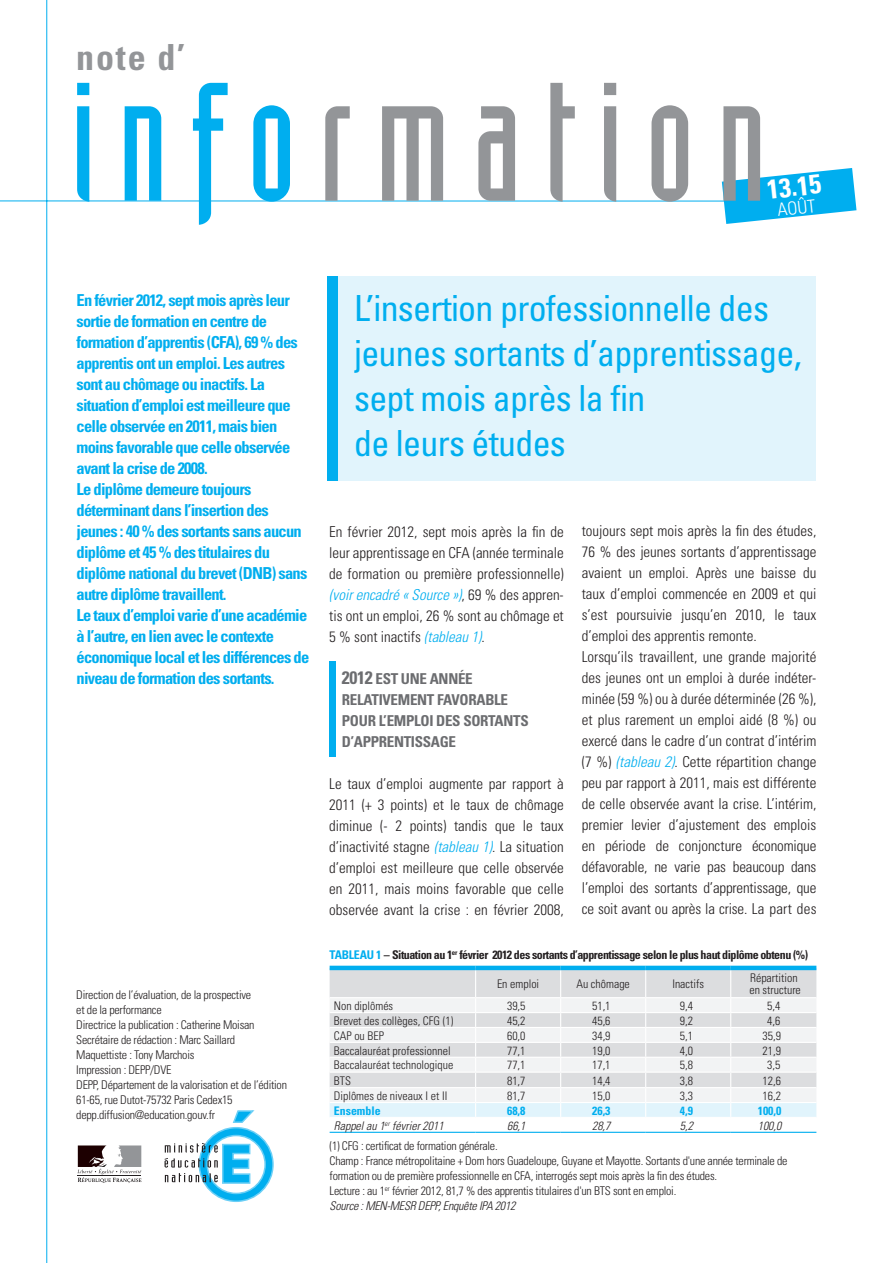
<style>
.page{position:relative;width:893px;height:1263px;background:#fff}
.page>*{position:absolute;margin:0;border:0;box-sizing:border-box;transform-origin:0 0}
.t1{font:165px "Industria Solid";letter-spacing:.14em;color:#939598}
.t2{font:condensed 36px/45px "Univers";letter-spacing:-.02em;color:#00aeef}
.t3{font:700 condensed 36px "Univers";color:#939598}
.t4{font:700 condensed 27px "Univers";color:#fff}
.t5{font:300 condensed 18px "Univers";color:#fff}
.t6{font:700 condensed 16.5px/21px "Univers";letter-spacing:-.045em;color:#00aeef}
.t7{font:300 condensed 15px/21px "Univers";color:#231f20;text-align:justify}
.t8{font:700 condensed 15px/21px "Univers LT Std";letter-spacing:-.02em;color:#6c6d70}
.t9{font:300 condensed 12px/15px "Univers";letter-spacing:-.02em;color:#231f20}
.t10{font:700 condensed 12px "Univers";letter-spacing:-.04em;color:#231f20}
.t11{font:300 condensed 11.85px/12px "Univers";color:#231f20}
.t12{font:italic 300 condensed 11.85px "Univers";color:#231f20}
.t13{font:700 condensed 11.85px "Univers";color:#00aeef}
.s1{color:#00aeef}
.s2{font-style:italic;color:#00aeef}
.s3{font-size:18px}
.s4{font-style:italic}
</style>
<div class="page">
<hr style="left:46px;top:0;width:1px;height:1263px;background:#00aeef">
<hr style="left:0;top:201px;width:789px;height:1px;background:#00aeef">
<svg style="left:722px;top:168px;width:134px;height:56px"></svg>
<div style="left:332px;top:276px;width:484px;height:204px;background:#e1f4fc"></div>
<div style="left:327px;top:276px;width:10px;height:204px;background:#00aeef"></div>
<svg style="left:165px;top:1110px;width:109px;height:92px"></svg>
<svg style="left:77px;top:1145px;width:65px;height:38px"></svg>
<hr style="left:78px;top:1175px;width:63px;height:1px;background:#231f20">
<div style="left:329px;top:662px;width:7px;height:95px;background:#00aeef"></div>
<hr style="left:330px;top:966px;width:146px;height:4px;background:#00aeef">
<hr style="left:476px;top:966px;width:85px;height:4px;background:#00aeef">
<hr style="left:561px;top:966px;width:85px;height:4px;background:#00aeef">
<hr style="left:646px;top:966px;width:85px;height:4px;background:#00aeef">
<hr style="left:731px;top:966px;width:85px;height:4px;background:#00aeef">
<hr style="left:330px;top:1132px;width:146px;height:1px;background:#00aeef">
<hr style="left:476px;top:1132px;width:85px;height:1px;background:#00aeef">
<hr style="left:561px;top:1132px;width:85px;height:1px;background:#00aeef">
<hr style="left:646px;top:1132px;width:85px;height:1px;background:#00aeef">
<hr style="left:731px;top:1132px;width:85px;height:1px;background:#00aeef">
<svg style="left:330px;top:970px;width:486px;height:162px"></svg>
<hr style="left:330px;top:1057px;width:146px;height:1px;background:#fff">
<hr style="left:476px;top:1057px;width:85px;height:1px;background:#fff">
<hr style="left:561px;top:1057px;width:85px;height:1px;background:#fff">
<hr style="left:646px;top:1057px;width:85px;height:1px;background:#fff">
<hr style="left:731px;top:1057px;width:85px;height:1px;background:#fff">
<h2 class="t3" style="left:76px;top:35px;width:110px">note d’</h2>
<h1 class="t1" style="left:71px;top:52px;width:697px"><span class="s1">info</span>rmation</h1>
<h3 class="t4" style="left:765px;top:173px;width:55px;rotate:-6deg">13.15</h3>
<p class="t5" style="left:776px;top:199px;width:40px;rotate:-6deg">AOÛT</p>
<p class="t6" style="left:77px;top:290px;width:234px">En février 2012, sept mois après leur sortie de formation en centre de formation d’apprentis (CFA), 69 % des apprentis ont un emploi. Les autres sont au chômage ou inactifs. La situation d’emploi est meilleure que celle observée en 2011, mais bien moins favorable que celle observée avant la crise de 2008.<br>Le diplôme demeure toujours déterminant dans l’insertion des jeunes : 40 % des sortants sans aucun diplôme et 45 % des titulaires du diplôme national du brevet (DNB) sans autre diplôme travaillent.<br>Le taux d’emploi varie d’une académie à l’autre, en lien avec le contexte économique local et les différences de niveau de formation des sortants.</p>
<p class="t9" style="left:76px;top:987px;width:212px">Direction de l’évaluation, de la prospective<br>et de la performance<br>Directrice la publication : Catherine Moisan Secrétaire de rédaction : Marc Saillard Maquettiste : Tony Marchois<br>Impression : DEPP/DVE<br>DEPP, Département de la valorisation et de l’édition 61-65, rue Dutot-75732 Paris Cedex15 depp.diffusion@education.gouv.fr</p>
<h2 class="t2" style="left:354px;top:285px;width:449px">L’insertion professionnelle des jeunes sortants d’apprentissage, sept mois après la fin<br>de leurs études</h2>
<p class="t7" style="left:329px;top:521px;width:236px">En février 2012, sept mois après la fin de leur apprentissage en CFA (année terminale de formation ou première professionnelle) <span class="s2">(voir encadré « Source »)</span>, 69 % des appren&shy;tis ont un emploi, 26 % sont au chômage et 5 % sont inactifs <span class="s2">(tableau 1)</span>.</p>
<p class="t8" style="left:342px;top:668px;width:188px"><span class="s3">2012</span> EST UNE ANNÉE<br>RELATIVEMENT FAVORABLE<br>POUR L’EMPLOI DES SORTANTS<br>D’APPRENTISSAGE</p>
<p class="t7" style="left:329px;top:773px;width:236px">Le taux d’emploi augmente par rapport à 2011 (+ 3 points) et le taux de chômage diminue (- 2 points) tandis que le taux d’inactivité stagne <span class="s2">(tableau 1)</span>. La situation d’emploi est meilleure que celle observée en 2011, mais moins favorable que celle observée avant la crise : en février 2008,</p>
<p class="t7" style="left:582px;top:520px;width:236px;text-align:left">toujours sept mois après la fin des études, 76 % des jeunes sortants d’apprentissage avaient un emploi. Après une baisse du taux d’emploi commencée en 2009 et qui s’est poursuivie jusqu’en 2010, le taux d’emploi des apprentis remonte.<br>Lorsqu’ils travaillent, une grande majorité des jeunes ont un emploi à durée indéter&shy;minée (59 %) ou à durée déterminée (26 %), et plus rarement un emploi aidé (8 %) ou exercé dans le cadre d’un contrat d’intérim (7 %) <span class="s2">(tableau 2)</span>. Cette répartition change peu par rapport à 2011, mais est différente de celle observée avant la crise. L’intérim, premier levier d’ajustement des emplois en période de conjoncture économique défavorable, ne varie pas beaucoup dans l’emploi des sortants d’apprentissage, que ce soit avant ou après la crise. La part des</p>
<p class="t10" style="left:330px;top:948px;width:480px"><span class="s1">TABLEAU 1</span> – Situation au 1<sup>er</sup> février 2012 des sortants d’apprentissage selon le plus haut diplôme obtenu (%)</p>
<p class="t11" style="left:497px;top:978px;width:44px">En emploi</p>
<p class="t11" style="left:576px;top:978px;width:55px">Au chômage</p>
<p class="t11" style="left:672px;top:978px;width:33px">Inactifs</p>
<p class="t11" style="left:749px;top:972px;width:53px">Répartition en structure</p>
<p class="t11" style="left:334px;top:1000px;width:61px">Non diplômés</p>
<p class="t11" style="left:507px;top:1000px;width:20px">39,5</p>
<p class="t11" style="left:592px;top:1000px;width:20px">51,1</p>
<p class="t11" style="left:680px;top:1000px;width:15px">9,4</p>
<p class="t11" style="left:767px;top:1000px;width:15px">5,4</p>
<p class="t11" style="left:334px;top:1014px;width:121px">Brevet des collèges, CFG (1)</p>
<p class="t11" style="left:507px;top:1014px;width:20px">45,2</p>
<p class="t11" style="left:592px;top:1014px;width:20px">45,6</p>
<p class="t11" style="left:680px;top:1014px;width:15px">9,2</p>
<p class="t11" style="left:767px;top:1014px;width:15px">4,6</p>
<p class="t11" style="left:334px;top:1029px;width:52px">CAP ou BEP</p>
<p class="t11" style="left:507px;top:1029px;width:20px">60,0</p>
<p class="t11" style="left:592px;top:1029px;width:20px">34,9</p>
<p class="t11" style="left:680px;top:1029px;width:15px">5,1</p>
<p class="t11" style="left:762px;top:1029px;width:20px">35,9</p>
<p class="t11" style="left:334px;top:1044px;width:118px">Baccalauréat professionnel</p>
<p class="t11" style="left:507px;top:1044px;width:20px">77,1</p>
<p class="t11" style="left:592px;top:1044px;width:20px">19,0</p>
<p class="t11" style="left:680px;top:1044px;width:15px">4,0</p>
<p class="t11" style="left:762px;top:1044px;width:20px">21,9</p>
<p class="t11" style="left:334px;top:1059px;width:121px">Baccalauréat technologique</p>
<p class="t11" style="left:507px;top:1059px;width:20px">77,1</p>
<p class="t11" style="left:592px;top:1059px;width:20px">17,1</p>
<p class="t11" style="left:680px;top:1059px;width:15px">5,8</p>
<p class="t11" style="left:767px;top:1059px;width:15px">3,5</p>
<p class="t11" style="left:334px;top:1074px;width:19px">BTS</p>
<p class="t11" style="left:507px;top:1074px;width:20px">81,7</p>
<p class="t11" style="left:592px;top:1074px;width:20px">14,4</p>
<p class="t11" style="left:680px;top:1074px;width:15px">3,8</p>
<p class="t11" style="left:762px;top:1074px;width:20px">12,6</p>
<p class="t11" style="left:334px;top:1090px;width:115px">Diplômes de niveaux I et II</p>
<p class="t11" style="left:507px;top:1090px;width:20px">81,7</p>
<p class="t11" style="left:592px;top:1090px;width:20px">15,0</p>
<p class="t11" style="left:680px;top:1090px;width:15px">3,3</p>
<p class="t11" style="left:762px;top:1090px;width:20px">16,2</p>
<p class="t13" style="left:334px;top:1103px;width:48px">Ensemble</p>
<p class="t13" style="left:507px;top:1103px;width:20px">68,8</p>
<p class="t13" style="left:592px;top:1103px;width:20px">26,3</p>
<p class="t13" style="left:680px;top:1103px;width:15px">4,9</p>
<p class="t13" style="left:758px;top:1103px;width:25px">100,0</p>
<p class="t12" style="left:334px;top:1118px;width:111px">Rappel au 1<sup>er</sup> février 2011</p>
<p class="t12" style="left:507px;top:1118px;width:20px">66,1</p>
<p class="t12" style="left:592px;top:1118px;width:20px">28,7</p>
<p class="t12" style="left:680px;top:1118px;width:15px">5,2</p>
<p class="t12" style="left:758px;top:1118px;width:25px">100,0</p>
<p class="t9" style="left:330px;top:1138px;width:459px">(1) CFG : certificat de formation générale.<br>Champ : France métropolitaine + Dom hors Guadeloupe, Guyane et Mayotte. Sortants d'une année terminale de formation ou de première professionnelle en CFA, interrogés sept mois après la fin des études.<br>Lecture : au 1<sup>er</sup> février 2012, 81,7 % des apprentis titulaires d'un BTS sont en emploi.<br><span class="s4">Source : MEN-MESR DEPP, Enquête IPA 2012</span></p>
</div>
